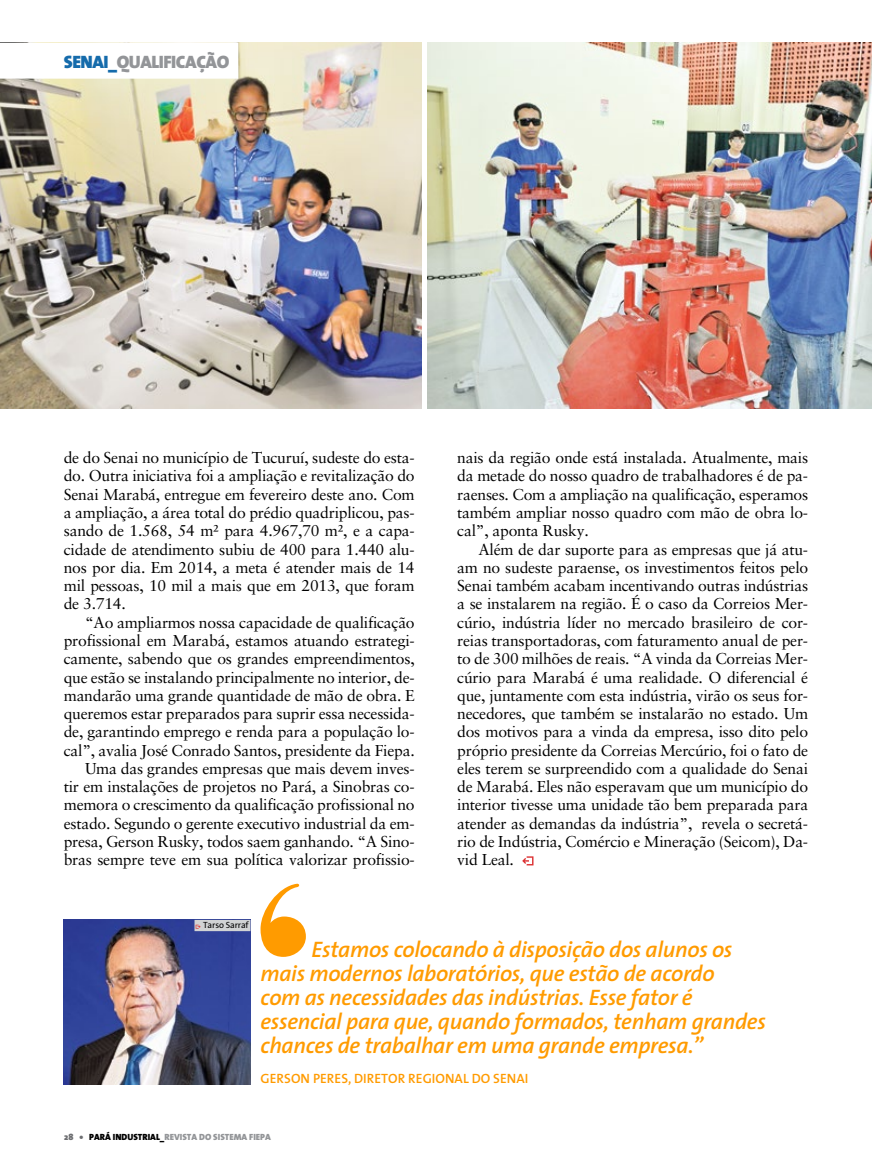
<style>
.page{position:relative;width:872px;height:1170px;background:#fff}
.page>*{position:absolute;margin:0;border:0;box-sizing:border-box;transform-origin:0 0}
.t1{font:italic 600 22.5px/24px "The Sans";letter-spacing:-.015em;color:#ff9b00}
.t2{font:900 18px "The Sans";letter-spacing:-.025em;color:#939598}
.t3{font:15.75px/18.3px "Sabon LT Std";letter-spacing:-.015em;color:#000;text-align:justify}
.t4{font:600 13.5px "The Sans";letter-spacing:.005em;color:#ff9b00}
.t5{font:900 9px "The Sans";color:#939598}
.t6{font:900 9px "The Sans";color:#000}
.t7{font:9px "The Sans";color:#000}
.s1{color:#156bab}
.s2{font-family:"The Sans Extra Bold Expert";font-size:4.5px;color:#dc3233}
.s3{color:#6d6e71}
.s4{color:#000}
</style>
<div class="page">
<img style="left:0;top:43px;width:421px;height:365px">
<div style="left:0;top:43px;width:238px;height:36px;background:#fff"></div>
<img style="left:427px;top:42px;width:445px;height:366px">
<img style="left:64px;top:919px;width:186px;height:165px">
<svg style="left:522px;top:856px;width:11px;height:9px"></svg>
<svg style="left:260px;top:883px;width:46px;height:73px"></svg>
<div style="left:194px;top:919px;width:56px;height:12px;background:#d1d3d4"></div>
<p class="t2" style="left:64px;top:46px;width:63px"><span class="s1">SENAI_</span>QUALIFICAÇ</p>
<p class="t2" style="left:206px;top:46px;width:23px">ÃO</p>
<p class="t3" style="left:64px;top:448px;width:352px">de do Senai no município de Tucuruí, sudeste do esta&shy;do. Outra iniciativa foi a ampliação e revitalização do Senai Marabá, entregue em fevereiro deste ano. Com a ampliação, a área total do prédio quadriplicou, pas&shy;sando de 1.568, 54 m² para 4.967,70 m², e a capa&shy;cidade de atendimento subiu de 400 para 1.440 alu&shy;nos por dia. Em 2014, a meta é atender mais de 14 mil pessoas, 10 mil a mais que em 2013, que foram de 3.714.</p>
<p class="t3" style="left:64px;top:613px;width:352px;text-align:right">“Ao ampliarmos nossa capacidade de qualificação profissional em Marabá, estamos atuando estrategi&shy;camente, sabendo que os grandes empreendimentos, que estão se instalando principalmente no interior, de&shy;mandarão uma grande quantidade de mão de obra. E queremos estar preparados para suprir essa necessida&shy;de, garantindo emprego e renda para a população lo&shy;cal”, avalia José Conrado Santos, presidente da Fiepa.<br>Uma das grandes empresas que mais devem inves-<br>tir em instalações de projetos no Pará, a Sinobras co&shy;memora o crescimento da qualificação profissional no estado. Segundo o gerente executivo industrial da em&shy;presa, Gerson Rusky, todos saem ganhando. “A Sino&shy;bras sempre teve em sua política valorizar profissio-</p>
<p class="t7" style="left:196px;top:917px;width:54px"><span class="s2">û</span> Tarso Sarraf</p>
<p class="t3" style="left:457px;top:448px;width:352px">nais da região onde está instalada. Atualmente, mais da metade do nosso quadro de trabalhadores é de pa&shy;raenses. Com a ampliação na qualificação, esperamos também ampliar nosso quadro com mão de obra lo&shy;cal”, aponta Rusky.</p>
<p class="t3" style="left:457px;top:539px;width:352px;text-indent:21px">Além de dar suporte para as empresas que já atu&shy;am no sudeste paraense, os investimentos feitos pelo Senai também acabam incentivando outras indústrias a se instalarem na região. É o caso da Correios Mer&shy;cúrio, indústria líder no mercado brasileiro de cor&shy;reias transportadoras, com faturamento anual de per&shy;to de 300 milhões de reais. “A vinda da Correias Mer&shy;cúrio para Marabá é uma realidade. O diferencial é que, juntamente com esta indústria, virão os seus for&shy;necedores, que também se instalarão no estado. Um dos motivos para a vinda da empresa, isso dito pelo próprio presidente da Correias Mercúrio, foi o fato de eles terem se surpreendido com a qualidade do Senai de Marabá. Eles não esperavam que um município do interior tivesse uma unidade tão bem preparada para atender as demandas da indústria”, revela o secretá&shy;rio de Indústria, Comércio e Mineração (Seicom), Da&shy;vid Leal.</p>
<p class="t1" style="left:260px;top:936px;width:507px;text-indent:51px">Estamos colocando à disposição dos alunos os mais modernos laboratórios, que estão de acordo<br>com as necessidades das indústrias. Esse fator é essencial para que, quando formados, tenham grandes chances de trabalhar em uma grande empresa.”</p>
<p class="t4" style="left:261px;top:1066px;width:18px">GERSON</p>
<p class="t4" style="left:313px;top:1066px;width:15px">PERES</p>
<p class="t4" style="left:348px;top:1066px;width:23px">, DIRETOR</p>
<p class="t4" style="left:408px;top:1066px;width:9px">REGIONAL</p>
<p class="t4" style="left:472px;top:1066px;width:36px">DO SENAI</p>
<p class="t6" style="left:64px;top:1128px;width:32px"><span class="s3">28 •</span> PARÁ</p>
<p class="t6" style="left:113px;top:1128px;width:35px">INDUSTRIAL</p>
<p class="t5" style="left:160px;top:1128px;width:112px"><span class="s4">_</span>REVISTA DO SISTEMA FIEPA</p>
</div>
